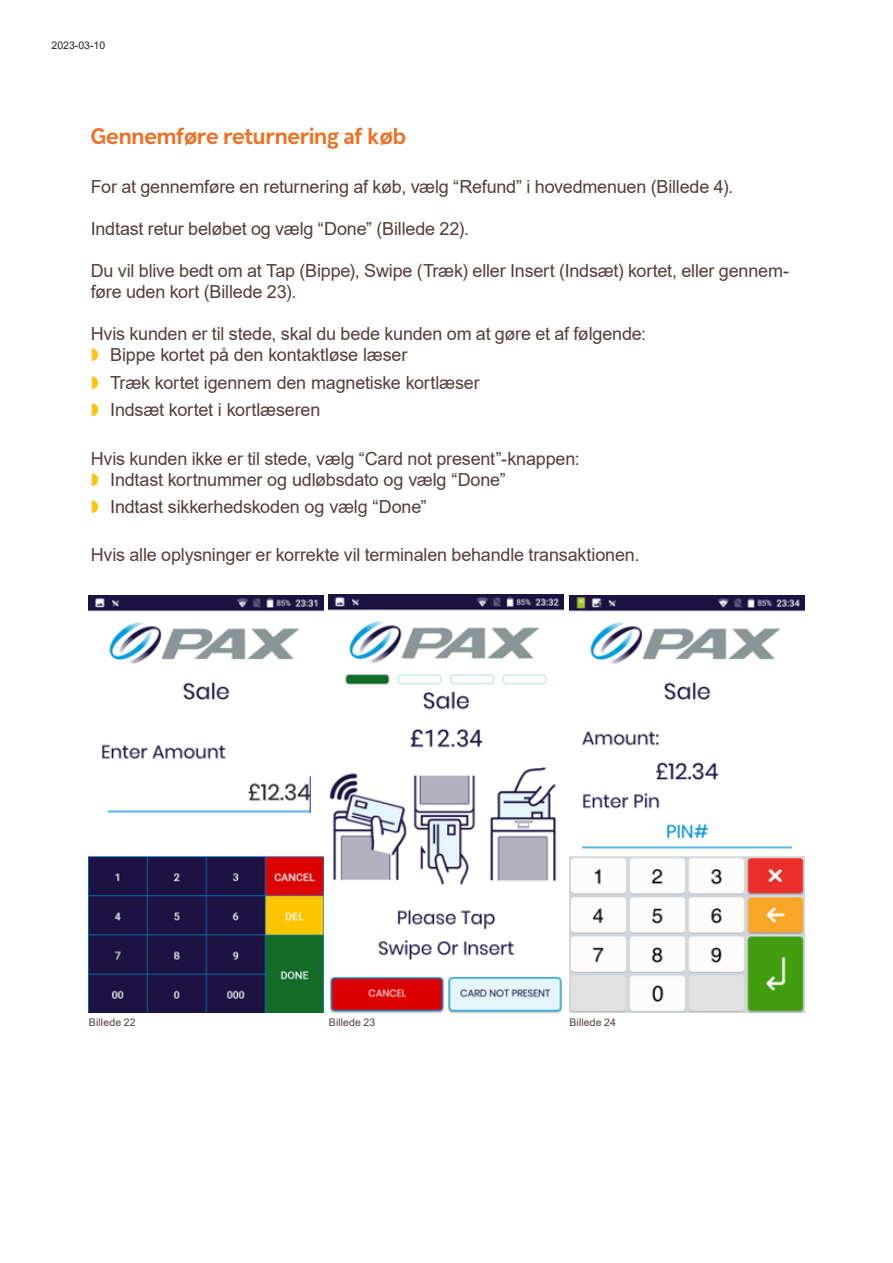
<style>
.page{position:relative;width:893px;height:1263px;background:#fff}
.page>*{position:absolute;margin:0;border:0;box-sizing:border-box;transform-origin:0 0}
.ingress{font:700 22.5px "Swedbank Headline";letter-spacing:-.005em;color:#f36e21}
.ingress-2{font:18px/21px "Arial";letter-spacing:-.01em;color:#573d39}
.ingress-3{font:10.5px "Arial";letter-spacing:.01em;color:#573d39}
.t1{font:10.5px "Arial";color:#231f20}
.s1{font-family:"Swedbank Headline";font-weight:700;color:#fec210}
</style>
<div class="page">
<img style="left:89px;top:595px;width:235px;height:417px">
<img style="left:329px;top:594px;width:234px;height:419px">
<img style="left:569px;top:595px;width:235px;height:417px">
<p class="t1" style="left:52px;top:38px;width:55px">2023-03-10</p>
<p class="ingress" style="left:91px;top:123px;width:317px">Gennemføre returnering af køb</p>
<p class="ingress-2" style="left:91px;top:176px;width:644px">For at gennemføre en returnering af køb, vælg “Refund” i hovedmenuen (Billede 4).</p>
<p class="ingress-2" style="left:91px;top:218px;width:380px">Indtast retur beløbet og vælg “Done” (Billede 22).</p>
<p class="ingress-2" style="left:91px;top:260px;width:700px">Du vil blive bedt om at Tap (Bippe), Swipe (Træk) eller Insert (Indsæt) kortet, eller gennem&shy;føre uden kort (Billede 23).</p>
<p class="ingress-2" style="left:91px;top:323px;width:557px">Hvis kunden er til stede, skal du bede kunden om at gøre et af følgende:</p>
<p class="ingress-2" style="left:91px;top:344px;width:318px"><span class="s1">◊</span> Bippe kortet på den kontaktløse læser</p>
<p class="ingress-2" style="left:91px;top:372px;width:390px"><span class="s1">◊</span> Træk kortet igennem den magnetiske kortlæser</p>
<p class="ingress-2" style="left:91px;top:399px;width:231px"><span class="s1">◊</span> Indsæt kortet i kortlæseren</p>
<p class="ingress-2" style="left:91px;top:448px;width:490px">Hvis kunden ikke er til stede, vælg “Card not present”-knappen:</p>
<p class="ingress-2" style="left:91px;top:469px;width:417px"><span class="s1">◊</span> Indtast kortnummer og udløbsdato og vælg “Done”</p>
<p class="ingress-2" style="left:91px;top:496px;width:338px"><span class="s1">◊</span> Indtast sikkerhedskoden og vælg “Done”</p>
<p class="ingress-2" style="left:91px;top:544px;width:550px">Hvis alle oplysninger er korrekte vil terminalen behandle transaktionen.</p>
<p class="ingress-3" style="left:89px;top:1015px;width:48px">Billede 22</p>
<p class="ingress-3" style="left:329px;top:1015px;width:48px">Billede 23</p>
<p class="ingress-3" style="left:569px;top:1015px;width:48px">Billede 24</p>
</div>
